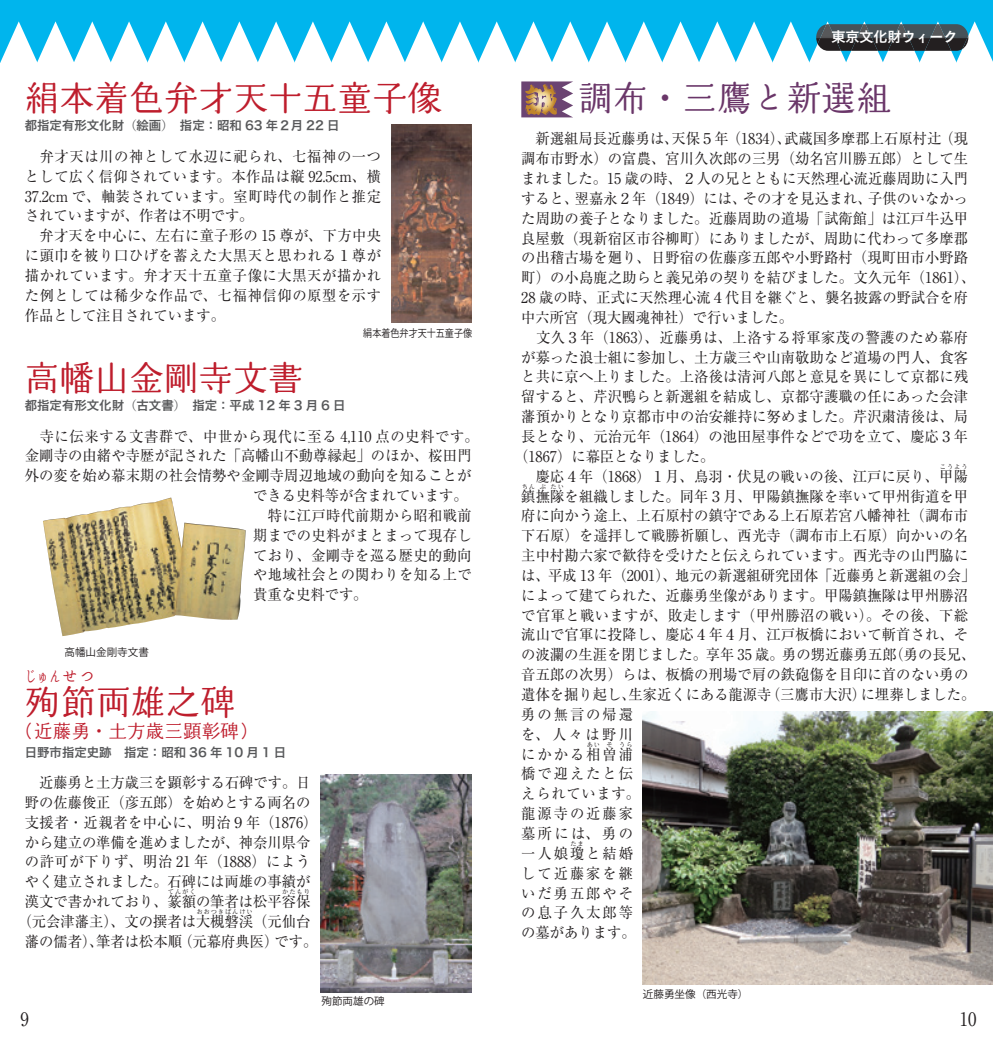
<style>
.page{position:relative;width:993px;height:1042px;background:#fff}
.page>*{position:absolute;margin:0;border:0;box-sizing:border-box;transform-origin:0 0}
.t1{font:34.65px "Marumin Old 90 pv RKSJ H";color:#be1d2c}
.t2{font:34.65px "Marumin Old 90 pv RKSJ H";color:#6a3669}
.t3{font:18.55px "Marumin Old 90 pv RKSJ H";color:#be1d2c}
.t4{font:18.55px "Ryumin Pr 5";color:#231f20;scale:.9 1}
.t5{font:17.32px "Marumin Old 90 pv RKSJ H";color:#be1d2c;scale:.7 1}
.t6{font:14.88px/19.8px "Ryumin Pr 5";letter-spacing:.01em;color:#231f20;scale:.96 1}
.t7{font:14.88px/19.8px "Ryumin Pr 5";letter-spacing:.04em;color:#231f20;scale:.96 1}
.t8{font:14.88px/19.8px "Ryumin Pr 5";letter-spacing:.135em;color:#231f20;scale:.96 1}
.t9{font:14.88px "Ryumin Pr 5";letter-spacing:.03em;color:#231f20;scale:.96 1}
.t10{font:14.88px "Ryumin Pr 5";letter-spacing:.045em;color:#231f20;scale:.96 1}
.t11{font:14px "Hira Sans Old Std W6 90 pv RKSJ H";color:#fff}
.t12{font:12.42px "Hira Sans Old Std W6";color:#57585a}
.t13{font:10.5px "Koz Go Pro";color:#231f20}
.t14{font:10.5px "Koz Go Pro";color:#231f20;scale:.86 1}
.t15{font:6.12px "Ryumin Pr 5";letter-spacing:.15em;color:#231f20}
</style>
<div class="page">
<div style="left:0;top:0;width:992px;height:63px;background:#00b5ed"></div>
<svg style="left:0;top:21px;width:992px;height:42px"></svg>
<img style="left:642px;top:711px;width:350px;height:273px">
<img style="left:391px;top:124px;width:80px;height:198px">
<img style="left:43px;top:497px;width:203px;height:139px">
<img style="left:320px;top:774px;width:151px;height:218px">
<svg style="left:521px;top:81px;width:52px;height:36px;background:#a17d7b"></svg>
<h1 class="t1" style="left:25px;top:81px;width:418px">絹本着色弁才天十五童子像</h1>
<p class="t12" style="left:25px;top:116px;width:316px">都指定有形文化財（絵画）　指定：昭和 63 年２月 22 日</p>
<p class="t7" style="left:25px;top:145px;width:372px">　弁才天は川の神として水辺に祀られ、七福神の一つとして広く信仰されています。本作品は縦 92.5cm、横<br>37.2cm で、軸装されています。室町時代の制作と推定されていますが、作者は不明です。<br>　弁才天を中心に、左右に童子形の 15 尊が、下方中央に頭巾を被り口ひげを蓄えた大黒天と思われる１尊が描かれています。弁才天十五童子像に大黒天が描かれた例としては稀少な作品で、七福神信仰の原型を示す作品として注目されています。</p>
<h1 class="t1" style="left:25px;top:360px;width:279px">高幡山金剛寺文書</h1>
<p class="t12" style="left:25px;top:396px;width:322px">都指定有形文化財（古文書）　指定：平成 12 年 3 月 6 日</p>
<p class="t10" style="left:25px;top:424px;width:474px">　寺に伝来する文書群で、中世から現代に至る 4,110 点の史料です。</p>
<p class="t6" style="left:25px;top:445px;width:467px">金剛寺の由緒や寺歴が記された「高幡山不動尊縁起」のほか、桜田門</p>
<p class="t6" style="left:25px;top:465px;width:466px">外の変を始め幕末期の社会情勢や金剛寺周辺地域の動向を知ることが</p>
<p class="t6" style="left:253px;top:485px;width:225px">できる史料等が含まれています。</p>
<p class="t6" style="left:253px;top:504px;width:229px">　特に江戸時代前期から昭和戦前</p>
<p class="t6" style="left:253px;top:524px;width:229px">期までの史料がまとまって現存し</p>
<p class="t6" style="left:253px;top:544px;width:229px">ており、金剛寺を巡る歴史的動向</p>
<p class="t6" style="left:253px;top:564px;width:229px">や地域社会との関わりを知る上で</p>
<p class="t6" style="left:253px;top:584px;width:121px">貴重な史料です。</p>
<p class="t14" style="left:363px;top:326px;width:128px">絹本着色弁才天十五童子像</p>
<p class="t13" style="left:64px;top:645px;width:86px">高幡山金剛寺文書</p>
<h1 class="t1" style="left:25px;top:685px;width:212px">殉節両雄之碑</h1>
<p class="t5" style="left:25px;top:667px;width:103px">じゅんせつ</p>
<p class="t3" style="left:16px;top:722px;width:243px">（近藤勇・土方歳三顕彰碑）</p>
<p class="t6" style="left:25px;top:771px;width:306px">　近藤勇と土方歳三を顕彰する石碑です。日野の佐藤俊正（彦五郎）を始めとする両名の支援者・近親者を中心に、明治９年（1876）から建立の準備を進めましたが、神奈川県令の許可が下りず、明治 21 年（1888）にようやく建立されました。石碑には両雄の事績が漢文で書かれており、篆額の筆者は松平容保</p>
<p class="t12" style="left:25px;top:743px;width:263px">日野市指定史跡　指定：昭和 36 年 10 月 1 日</p>
<p class="t15" style="left:168px;top:887px;width:29px">てんがく</p>
<p class="t15" style="left:282px;top:887px;width:29px">かたもり</p>
<p class="t6" style="left:18px;top:910px;width:306px">（元会津藩主）、文の撰者は大槻磐渓（元仙台</p>
<p class="t15" style="left:196px;top:907px;width:58px">おおつきばんけい</p>
<p class="t6" style="left:25px;top:930px;width:306px">藩の儒者）、筆者は松本順（元幕府典医）です。</p>
<p class="t13" style="left:321px;top:994px;width:65px">殉節両雄の碑</p>
<p class="t11" style="left:831px;top:26px;width:128px">東京文化財ウィーク</p>
<h1 class="t2" style="left:521px;top:81px;width:371px">　 調布・三鷹と新選組</h1>
<p class="t6" style="left:521px;top:128px;width:467px">　新選組局長近藤勇は、天保５年（1834）、武蔵国多摩郡上石原村辻（現</p>
<p class="t6" style="left:521px;top:148px;width:467px">調布市野水）の富農、宮川久次郎の三男（幼名宮川勝五郎）として生</p>
<p class="t6" style="left:521px;top:168px;width:467px">まれました。15 歳の時、２人の兄とともに天然理心流近藤周助に入門</p>
<p class="t6" style="left:521px;top:187px;width:467px">すると、翌嘉永２年（1849）には、その才を見込まれ、子供のいなかっ</p>
<p class="t6" style="left:521px;top:207px;width:467px">た周助の養子となりました。近藤周助の道場「試衛館」は江戸牛込甲</p>
<p class="t6" style="left:521px;top:227px;width:467px">良屋敷（現新宿区市谷柳町）にありましたが、周助に代わって多摩郡</p>
<p class="t6" style="left:521px;top:247px;width:467px">の出稽古場を廻り、日野宿の佐藤彦五郎や小野路村（現町田市小野路</p>
<p class="t6" style="left:521px;top:267px;width:474px">町）の小島鹿之助らと義兄弟の契りを結びました。文久元年（1861）、</p>
<p class="t6" style="left:521px;top:287px;width:467px">28 歳の時、正式に天然理心流４代目を継ぐと、襲名披露の野試合を府</p>
<p class="t6" style="left:521px;top:306px;width:284px">中六所宮（現大國魂神社）で行いました。</p>
<p class="t9" style="left:521px;top:325px;width:466px">　文久３年（1863）、近藤勇は、上洛する将軍家茂の警護のため幕府</p>
<p class="t6" style="left:521px;top:346px;width:467px">が募った浪士組に参加し、土方歳三や山南敬助など道場の門人、食客</p>
<p class="t6" style="left:521px;top:366px;width:467px">と共に京へ上りました。上洛後は清河八郎と意見を異にして京都に残</p>
<p class="t6" style="left:521px;top:386px;width:467px">留すると、芹沢鴨らと新選組を結成し、京都守護職の任にあった会津</p>
<p class="t6" style="left:521px;top:406px;width:467px">藩預かりとなり京都市中の治安維持に努めました。芹沢粛清後は、局</p>
<p class="t6" style="left:521px;top:425px;width:466px">長となり、元治元年（1864）の池田屋事件などで功を立て、慶応３年</p>
<p class="t6" style="left:514px;top:445px;width:210px">（1867）に幕臣となりました。</p>
<p class="t6" style="left:521px;top:465px;width:467px">　慶応４年（1868）１月、鳥羽・伏見の戦いの後、江戸に戻り、甲陽</p>
<p class="t15" style="left:939px;top:462px;width:29px">こうよう</p>
<p class="t6" style="left:521px;top:485px;width:467px">鎮撫隊を組織しました。同年３月、甲陽鎮撫隊を率いて甲州街道を甲</p>
<p class="t15" style="left:521px;top:482px;width:15px">ちん</p>
<p class="t15" style="left:539px;top:482px;width:8px">ぶ</p>
<p class="t15" style="left:550px;top:482px;width:15px">たい</p>
<p class="t6" style="left:521px;top:505px;width:474px">府に向かう途上、上石原村の鎮守である上石原若宮八幡神社（調布市下石原）を遥拝して戦勝祈願し、西光寺（調布市上石原）向かいの名主中村勘六家で歓待を受けたと伝えられています。西光寺の山門脇には、平成 13 年（2001）、地元の新選組研究団体「近藤勇と新選組の会」によって建てられた、近藤勇坐像があります。甲陽鎮撫隊は甲州勝沼で官軍と戦いますが、敗走します（甲州勝沼の戦い）。その後、下総流山で官軍に投降し、慶応４年４月、江戸板橋において斬首され、その波瀾の生涯を閉じました。享年 35 歳。勇の甥近藤勇五郎（勇の長兄、音五郎の次男）らは、板橋の刑場で肩の鉄砲傷を目印に首のない勇の遺体を掘り起し、生家近くにある龍源寺（三鷹市大沢）に埋葬しました。勇の無言の帰還<br>を、人々は野川<br>にかかる相曽浦</p>
<p class="t15" style="left:586px;top:740px;width:15px">あい</p>
<p class="t15" style="left:606px;top:740px;width:8px">そ</p>
<p class="t15" style="left:619px;top:740px;width:15px">うら</p>
<p class="t8" style="left:521px;top:763px;width:125px">橋で迎えたと伝えられています。龍源寺の近藤家墓所には、勇の一人娘瓊と結婚</p>
<p class="t15" style="left:570px;top:839px;width:15px">たま</p>
<p class="t8" style="left:521px;top:862px;width:121px">して近藤家を継いだ勇五郎やその息子久太郎等の墓があります。</p>
<p class="t13" style="left:642px;top:987px;width:107px">近藤勇坐像（西光寺）</p>
<p class="t4" style="left:21px;top:1004px;width:11px">9</p>
<p class="t4" style="left:959px;top:1004px;width:20px">10</p>
</div>
